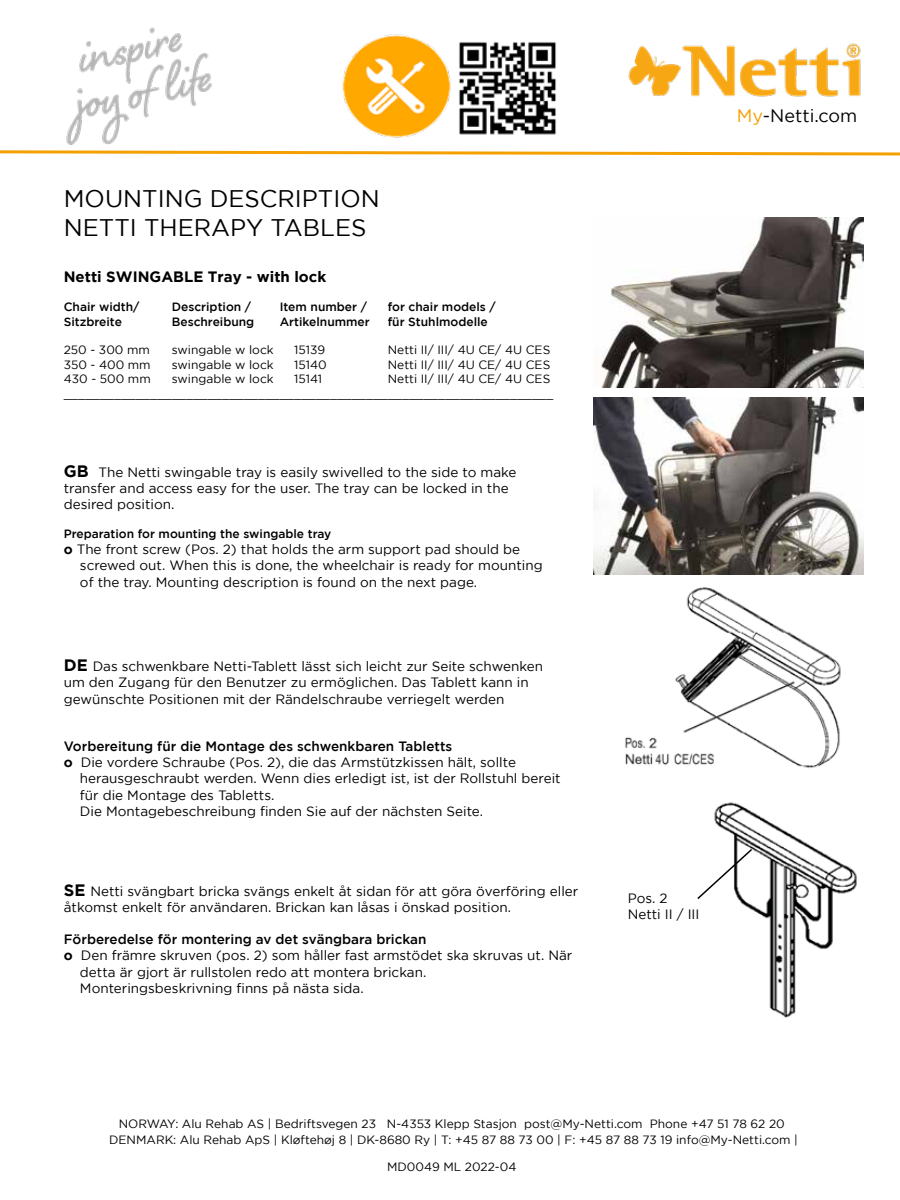
<style>
.page{position:relative;width:900px;height:1200px;background:#fff}
.page>*{position:absolute;margin:0;border:0;box-sizing:border-box;transform-origin:0 0}
.t1{font:24px/28.8px "Gotham";color:#000}
.t2{font:18px "Gotham";color:#000}
.t3{font:700 15px "Gotham";color:#000}
.t4{font:13.5px/16.2px "Gotham";color:#000}
.t5{font:500 13.5px "Gotham";color:#000}
.t6{font:12px/16.5px "Gotham";color:#000;text-align:center}
.t7{font:500 12px "Gotham";color:#000}
.s1{font-weight:700;font-size:16.5px}
.s2{font-weight:700}
.s3{color:#f4a000}
</style>
<div class="page">
<img style="left:601px;top:217px;width:263px;height:171px">
<img style="left:593px;top:398px;width:271px;height:176px">
<img style="left:625px;top:587px;width:216px;height:181px">
<img style="left:714px;top:802px;width:143px;height:216px">
<img style="left:459px;top:42px;width:97px;height:93px">
<img style="left:342px;top:34px;width:109px;height:104px">
<svg style="left:0;top:150px;width:900px;height:6px"></svg>
<img style="left:628px;top:43px;width:233px;height:54px">
<img style="left:66px;top:27px;width:146px;height:118px">
<svg style="left:697px;top:847px;width:57px;height:54px"></svg>
<h1 class="t1" style="left:64px;top:184px;width:318px">MOUNTING DESCRIPTION<br>NETTI THERAPY TABLES</h1>
<p class="t3" style="left:64px;top:268px;width:264px">Netti SWINGABLE Tray - with lock</p>
<p class="t7" style="left:64px;top:300px;width:77px">Chair width/</p>
<p class="t7" style="left:172px;top:300px;width:81px">Description /</p>
<p class="t7" style="left:280px;top:300px;width:89px">Item number /</p>
<p class="t7" style="left:388px;top:300px;width:110px">for chair models /</p>
<p class="t7" style="left:64px;top:315px;width:60px">Sitzbreite</p>
<p class="t7" style="left:172px;top:315px;width:84px">Beschreibung</p>
<p class="t7" style="left:280px;top:315px;width:92px">Artikelnummer</p>
<p class="t7" style="left:388px;top:315px;width:102px">für Stuhlmodelle</p>
<p class="t6" style="left:64px;top:342px;width:88px">250 - 300 mm</p>
<p class="t6" style="left:172px;top:342px;width:103px">swingable w lock</p>
<p class="t6" style="left:294px;top:342px;width:32px">15139</p>
<p class="t6" style="left:388px;top:342px;width:164px">Netti II/ III/ 4U CE/ 4U CES</p>
<p class="t6" style="left:64px;top:356px;width:88px">350 - 400 mm</p>
<p class="t6" style="left:172px;top:356px;width:103px">swingable w lock</p>
<p class="t6" style="left:294px;top:356px;width:34px">15140</p>
<p class="t6" style="left:388px;top:356px;width:164px">Netti II/ III/ 4U CE/ 4U CES</p>
<p class="t6" style="left:64px;top:371px;width:89px">430 - 500 mm</p>
<p class="t6" style="left:172px;top:371px;width:103px">swingable w lock</p>
<p class="t6" style="left:294px;top:371px;width:30px">15141</p>
<p class="t6" style="left:64px;top:372px;width:491px;line-height:14.4px;text-align:right">Netti II/ III/ 4U CE/ 4U CES ____________________________________________________________________</p>
<p class="t4" style="left:64px;top:464px;width:454px"><span class="s1">GB</span> The Netti swingable tray is easily swivelled to the side to make transfer and access easy for the user. The tray can be locked in the desired position.</p>
<p class="t7" style="left:64px;top:527px;width:269px">Preparation for mounting the swingable tray</p>
<p class="t4" style="left:80px;top:541px;width:464px;text-indent:-16px"><span class="s2">o</span> The front screw (Pos. 2) that holds the arm support pad should be screwed out. When this is done, the wheelchair is ready for mounting of the tray. Mounting description is found on the next page.</p>
<p class="t4" style="left:64px;top:658px;width:481px"><span class="s1">DE</span> Das schwenkbare Netti-Tablett lässt sich leicht zur Seite schwenken um den Zugang für den Benutzer zu ermöglichen. Das Tablett kann in gewünschte Positionen mit der Rändelschraube verriegelt werden</p>
<p class="t5" style="left:64px;top:739px;width:390px">Vorbereitung für die Montage des schwenkbaren Tabletts</p>
<p class="t4" style="left:64px;top:754px;width:454px"><span class="s2">o</span> Die vordere Schraube (Pos. 2), die das Armstützkissen hält, sollte</p>
<p class="t4" style="left:80px;top:770px;width:482px">herausgeschraubt werden. Wenn dies erledigt ist, ist der Rollstuhl bereit</p>
<p class="t4" style="left:80px;top:786px;width:196px">für die Montage des Tabletts.</p>
<p class="t4" style="left:80px;top:803px;width:405px">Die Montagebeschreibung finden Sie auf der nächsten Seite.</p>
<p class="t4" style="left:64px;top:882px;width:516px"><span class="s1">SE</span> Netti svängbart bricka svängs enkelt åt sidan för att göra överföring eller åtkomst enkelt för användaren. Brickan kan låsas i önskad position.</p>
<p class="t5" style="left:64px;top:932px;width:364px">Förberedelse för montering av det svängbara brickan</p>
<p class="t4" style="left:64px;top:947px;width:510px"><span class="s2">o</span> Den främre skruven (pos. 2) som håller fast armstödet ska skruvas ut. När</p>
<p class="t4" style="left:80px;top:963px;width:348px">detta är gjort är rullstolen redo att montera brickan.</p>
<p class="t4" style="left:80px;top:980px;width:285px">Monteringsbeskrivning finns på nästa sida.</p>
<h2 class="t2" style="left:737px;top:106px;width:122px"><span class="s3">My</span>-Netti.com</h2>
<p class="t4" style="left:628px;top:890px;width:73px">Pos. 2<br>Netti II / III</p>
<p class="t6" style="left:109px;top:1115px;width:690px">NORWAY: Alu Rehab AS | Bedriftsvegen 23 N-4353 Klepp Stasjon post@My-Netti.com Phone +47 51 78 62 20<br>DENMARK: Alu Rehab ApS | Kløftehøj 8 | DK-8680 Ry | T: +45 87 88 73 00 | F: +45 87 88 73 19 info@My-Netti.com |</p>
<p class="t6" style="left:387px;top:1158px;width:131px">MD0049 ML 2022-04</p>
</div>
